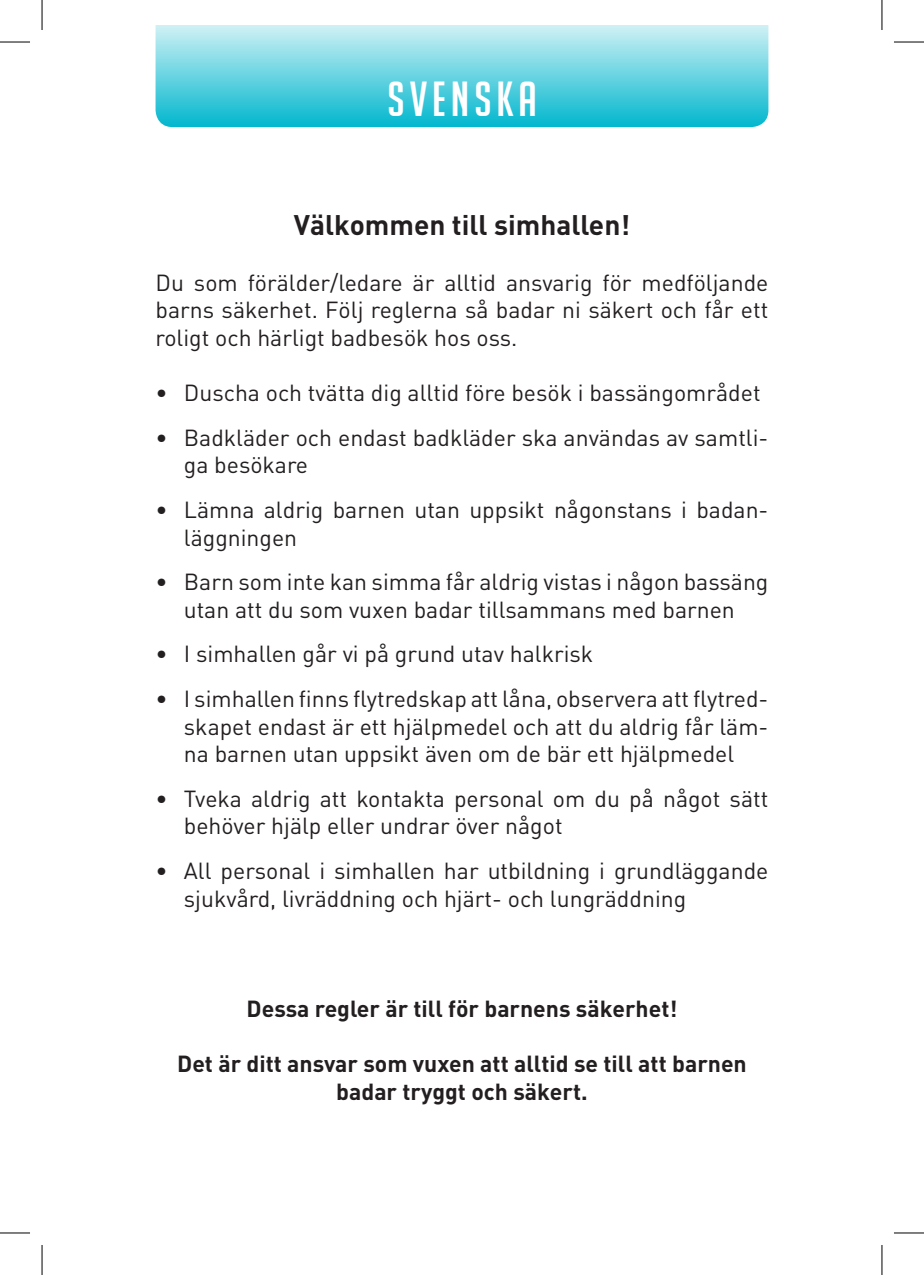
<style>
.page{position:relative;width:924px;height:1275px;background:#fff}
.page>*{position:absolute;margin:0;border:0;box-sizing:border-box;transform-origin:0 0}
.t1{font:48px "Big Noodle Titling";letter-spacing:.1em;color:#fff}
.t2{font:700 28px "DIN";color:#231f20}
.t3{font:23px/27.6px "DIN";color:#231f20}
.t4{font:700 23px/27.6px "DIN";color:#231f20;text-align:center}
</style>
<div class="page">
<svg style="left:155px;top:25px;width:613px;height:102px;background:#69d4e1"></svg>
<hr style="left:0;top:42px;width:30px;height:1px;background:#000">
<hr style="left:893px;top:42px;width:30px;height:1px;background:#000">
<hr style="left:0;top:1232px;width:30px;height:1px;background:#000">
<hr style="left:893px;top:1232px;width:30px;height:1px;background:#000">
<hr style="left:42px;top:0;width:1px;height:30px;background:#000">
<hr style="left:42px;top:1245px;width:1px;height:30px;background:#000">
<hr style="left:881px;top:0;width:1px;height:30px;background:#000">
<hr style="left:881px;top:1245px;width:1px;height:30px;background:#000">
<h1 class="t1" style="left:387px;top:73px;width:151px">SVENSKA</h1>
<p class="t2" style="left:294px;top:207px;width:337px">Välkommen till simhallen!</p>
<p class="t3" style="left:155px;top:268px;width:614px;text-align:justify">Du som förälder/ledare är alltid ansvarig för medföljande barns säkerhet. Följ reglerna så badar ni säkert och får ett roligt och härligt badbesök hos oss.</p>
<p class="t3" style="left:155px;top:378px;width:606px">• Duscha och tvätta dig alltid före besök i bassängområdet</p>
<p class="t3" style="left:184px;top:423px;width:585px;text-indent:-28px">• Badkläder och endast badkläder ska användas av samtli&shy;ga besökare</p>
<p class="t3" style="left:184px;top:495px;width:585px;text-indent:-28px">• Lämna aldrig barnen utan uppsikt någonstans i badan&shy;läggningen</p>
<p class="t3" style="left:155px;top:567px;width:614px;text-align:center">• Barn som inte kan simma får aldrig vistas i någon bassäng utan att du som vuxen badar tillsammans med barnen</p>
<p class="t3" style="left:155px;top:640px;width:439px">• I simhallen går vi på grund utav halkrisk</p>
<p class="t3" style="left:184px;top:684px;width:585px;text-align:justify;text-indent:-28px">• I simhallen finns flytredskap att låna, observera att flytred&shy;skapet endast är ett hjälpmedel och att du aldrig får läm&shy;na barnen utan uppsikt även om de bär ett hjälpmedel</p>
<p class="t3" style="left:184px;top:784px;width:585px;text-indent:-28px">• Tveka aldrig att kontakta personal om du på något sätt behöver hjälp eller undrar över något</p>
<p class="t3" style="left:184px;top:856px;width:585px;text-indent:-28px">• All personal i simhallen har utbildning i grundläggande sjukvård, livräddning och hjärt- och lungräddning</p>
<p class="t4" style="left:246px;top:994px;width:432px">Dessa regler är till för barnens säkerhet!</p>
<p class="t4" style="left:177px;top:1049px;width:571px">Det är ditt ansvar som vuxen att alltid se till att barnen badar tryggt och säkert.</p>
</div>
